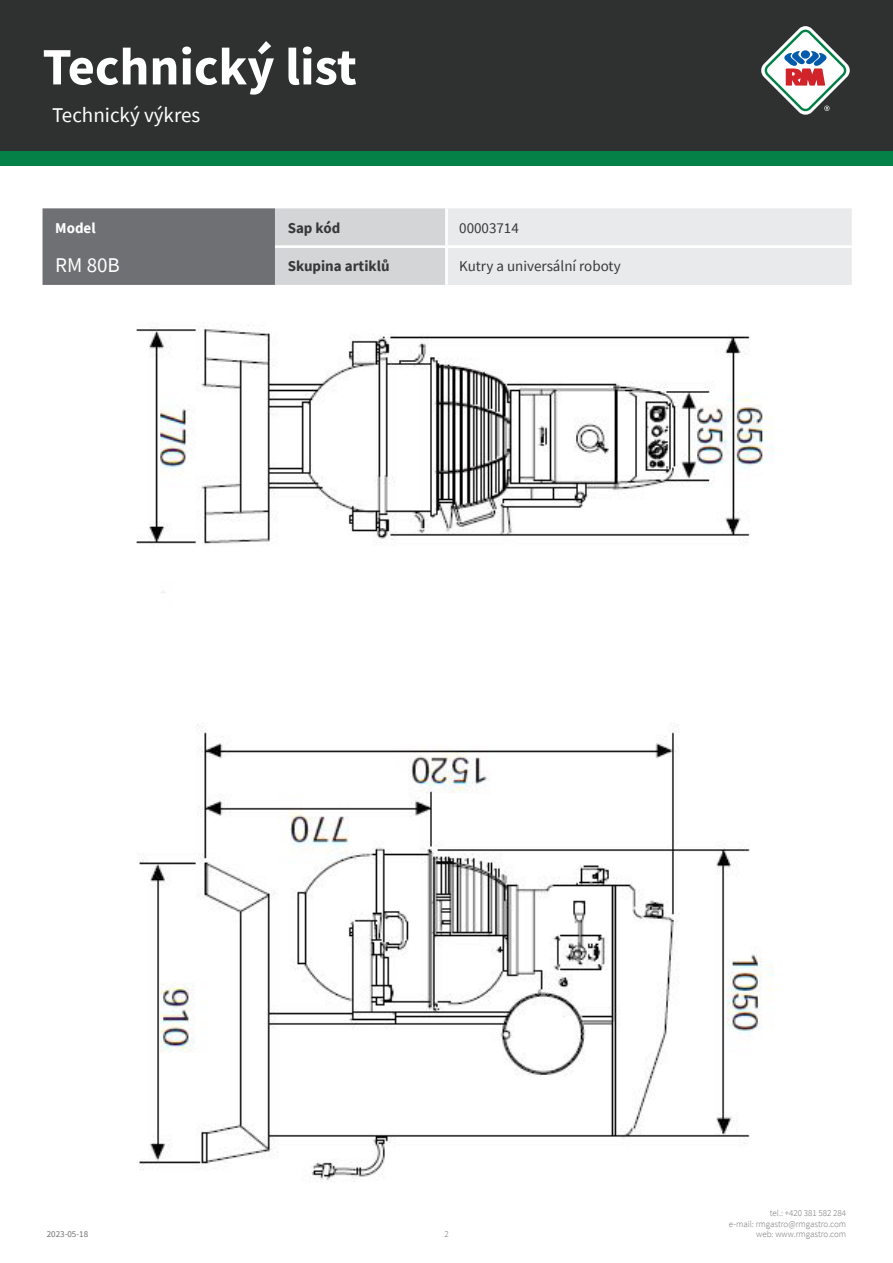
<style>
.page{position:relative;width:893px;height:1263px;background:#fff}
.page>*{position:absolute;margin:0;border:0;box-sizing:border-box;transform-origin:0 0}
.t1{font:700 52.5px "Source Sans Pro";color:#fff}
.kapitola{font:21px "Source Sans Pro";color:#fff}
.tabulka_-_headline{font:21px "Source Sans Pro";color:#fff}
.tabulka_-_text{font:15px "Source Sans Pro";color:#383839}
.tabulka_-_text-2{font:700 15px "Source Sans Pro";color:#383839}
.tabulka_-_text-3{font:700 15px "Source Sans Pro";color:#fff}
.t2{font:300 9px/10.8px "Source Sans Pro";color:#6f7073;text-align:right}
.t3{font:9px "Source Sans Pro";color:#6f7073}
</style>
<div class="page">
<div style="left:0;top:0;width:893px;height:166px;background:#048146"></div>
<div style="left:0;top:0;width:893px;height:151px;background:#2f3131"></div>
<svg style="left:761px;top:26px;width:89px;height:89px"></svg>
<img style="left:136px;top:327px;width:637px;height:855px">
<svg style="left:43px;top:208px;width:809px;height:77px;background:#c0c1c3"></svg>
<hr style="left:445px;top:208px;width:3px;height:37px;background:#fff">
<hr style="left:275px;top:245px;width:171px;height:3px;background:#fff">
<hr style="left:446px;top:245px;width:406px;height:3px;background:#fff">
<hr style="left:445px;top:248px;width:3px;height:37px;background:#fff">
<h1 class="t1" style="left:43px;top:31px;width:316px">Technický list</h1>
<p class="kapitola" style="left:52px;top:101px;width:150px">Technický výkres</p>
<p class="tabulka_-_text-3" style="left:55px;top:218px;width:42px">Model</p>
<p class="tabulka_-_text-2" style="left:288px;top:218px;width:54px">Sap kód</p>
<p class="tabulka_-_text" style="left:459px;top:219px;width:61px">00003714</p>
<p class="tabulka_-_headline" style="left:55px;top:251px;width:66px">RM 80B</p>
<p class="tabulka_-_text-2" style="left:288px;top:256px;width:103px">Skupina artiklů</p>
<p class="tabulka_-_text" style="left:459px;top:257px;width:163px">Kutry a universální roboty</p>
<p class="t3" style="left:47px;top:1229px;width:43px">2023-05-18</p>
<p class="t2" style="left:444px;top:1229px;width:6px">2</p>
<p class="t2" style="left:729px;top:1207px;width:119px">tel.: +420 381 582 284<br>e-mail: rmgastro@rmgastro.com web: www.rmgastro.com</p>
</div>
